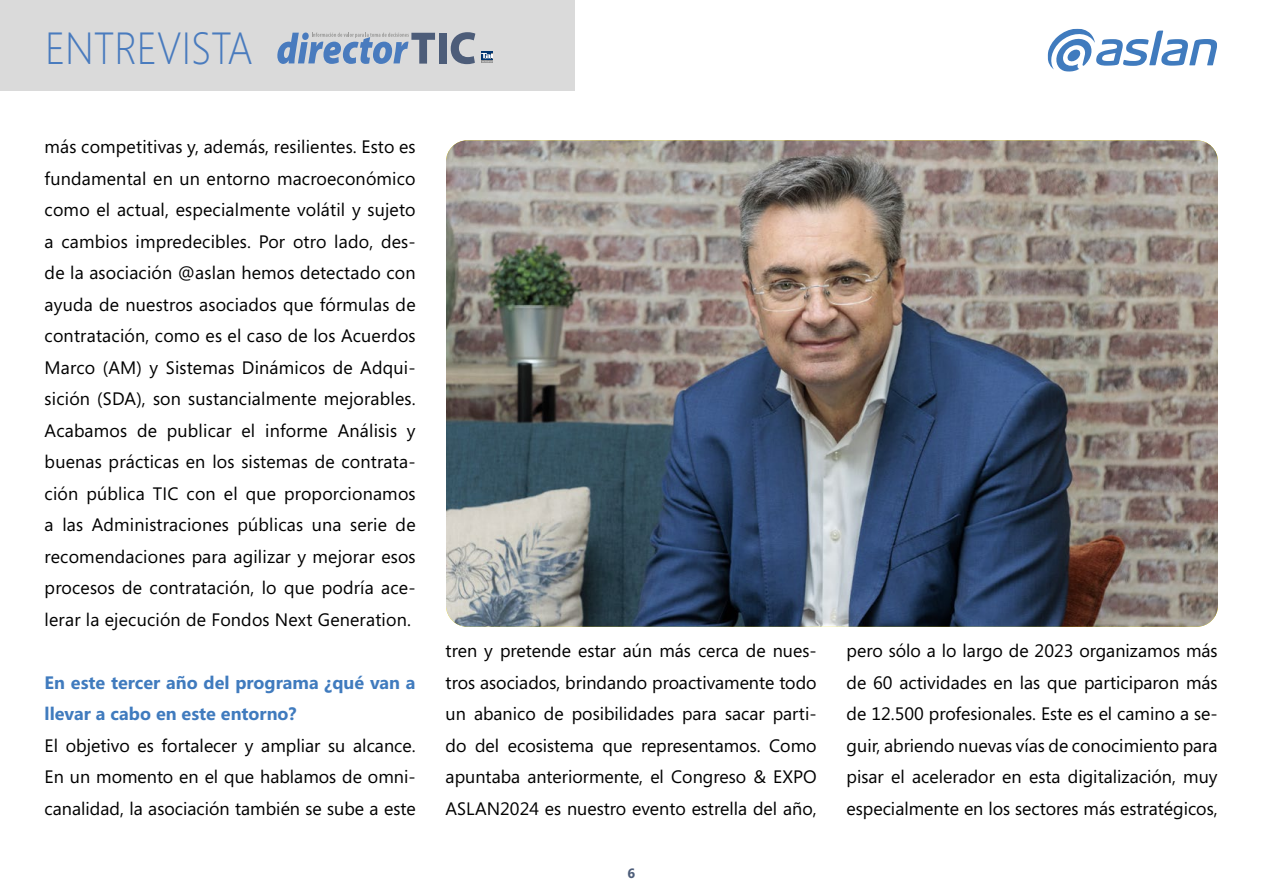
<style>
.page{position:relative;width:1263px;height:893px;background:#fff}
.page>*{position:absolute;margin:0;border:0;box-sizing:border-box;transform-origin:0 0}
.t1{font:300 45px "Segoe";color:#497bbe;scale:.9 1}
.t2{font:18px/31.5px "Segoe";color:#000;text-align:justify}
.t3{font:700 18px/31.5px "Segoe";color:#407bbe}
.t4{font:700 13.5px "Segoe";color:#4d5d79}
</style>
<div class="page">
<div style="left:0;top:0;width:574px;height:90px;background:#dadada"></div>
<div style="left:439px;top:33px;width:7px;height:31px;background:#4d5d79"></div>
<svg style="left:451px;top:32px;width:24px;height:32px"></svg>
<div style="left:481px;top:51px;width:12px;height:9px;background:#003671"></div>
<svg style="left:481px;top:53px;width:12px;height:10px"></svg>
<svg style="left:277px;top:33px;width:158px;height:31px"></svg>
<svg style="left:1047px;top:29px;width:170px;height:43px"></svg>
<img style="left:446px;top:140px;width:772px;height:487px">
<h1 class="t1" style="left:45px;top:22px;width:232px">ENTREVISTA</h1>
<p class="t2" style="left:45px;top:130px;width:372px">más competitivas y, además, resilientes. Esto es fundamental en un entorno macroeconómico como el actual, especialmente volátil y sujeto a cambios impredecibles. Por otro lado, des&shy;de la asociación @aslan hemos detectado con ayuda de nuestros asociados que fórmulas de contratación, como es el caso de los Acuerdos Marco (AM) y Sistemas Dinámicos de Adqui&shy;sición (SDA), son sustancialmente mejorables.<br>Acabamos de publicar el informe Análisis y buenas prácticas en los sistemas de contrata&shy;ción pública TIC con el que proporcionamos a las Administraciones públicas una serie de recomendaciones para agilizar y mejorar esos procesos de contratación, lo que podría ace&shy;lerar la ejecución de Fondos Next Generation.</p>
<p class="t3" style="left:45px;top:666px;width:372px">En este tercer año del programa ¿qué van a llevar a cabo en este entorno?</p>
<p class="t2" style="left:45px;top:729px;width:372px">El objetivo es fortalecer y ampliar su alcance.<br>En un momento en el que hablamos de omni&shy;canalidad, la asociación también se sube a este</p>
<p class="t2" style="left:446px;top:634px;width:372px">tren y pretende estar aún más cerca de nues&shy;tros asociados, brindando proactivamente todo un abanico de posibilidades para sacar parti&shy;do del ecosistema que representamos. Como apuntaba anteriormente, el Congreso &amp; EXPO ASLAN2024 es nuestro evento estrella del año,</p>
<p class="t2" style="left:847px;top:634px;width:372px">pero sólo a lo largo de 2023 organizamos más de 60 actividades en las que participaron más de 12.500 profesionales. Este es el camino a se&shy;guir, abriendo nuevas vías de conocimiento para pisar el acelerador en esta digitalización, muy especialmente en los sectores más estratégicos,</p>
<p class="t4" style="left:628px;top:864px;width:9px">6</p>
</div>
